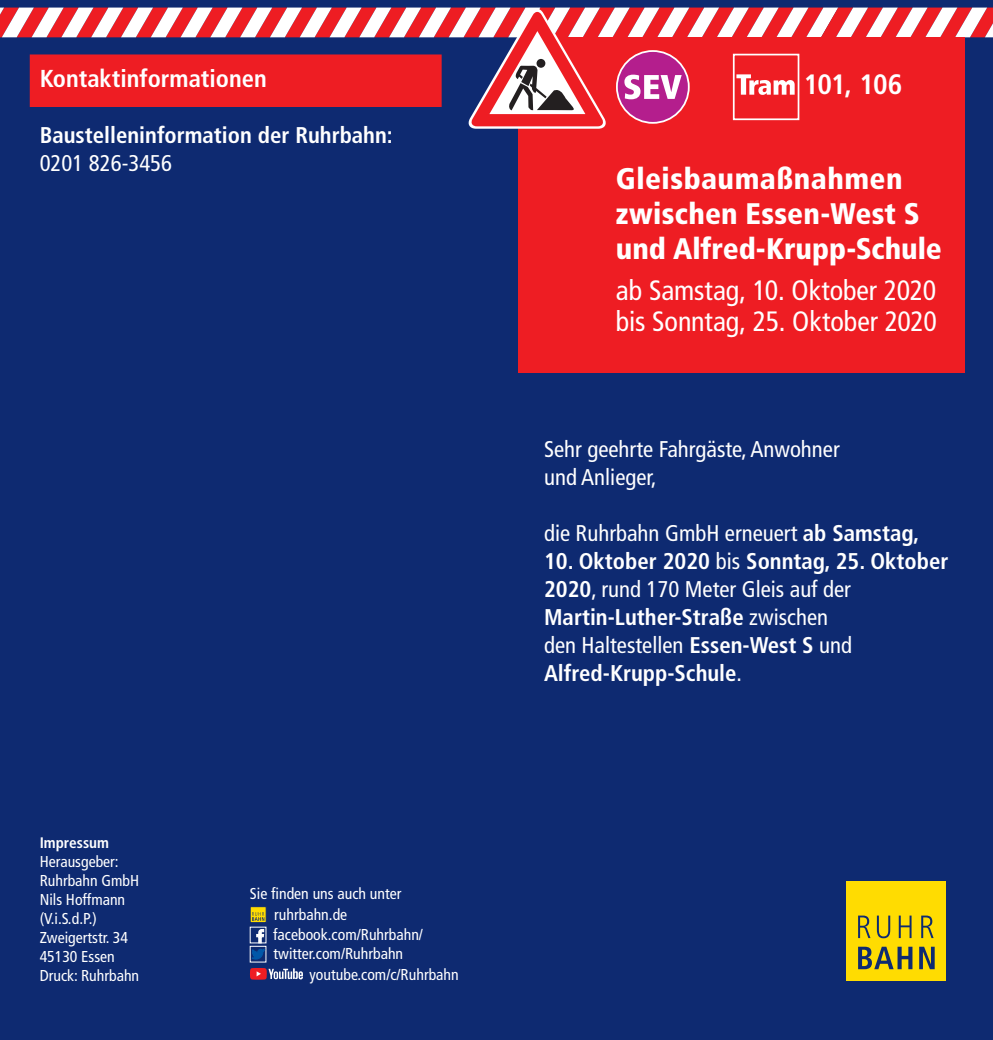
<style>
.page{position:relative;width:993px;height:1040px;background:#fff}
.page>*{position:absolute;margin:0;border:0;box-sizing:border-box;transform-origin:0 0}
.t1{font:900 condensed 29.75px "Frutiger";letter-spacing:.01em;color:#fff}
.t2{font:condensed 28px/31.5px "Frutiger";letter-spacing:-.005em;color:#fff}
.t3{font:700 condensed 28px "Frutiger";letter-spacing:-.03em;color:#fff}
.Fließtext{font:700 condensed 24.5px "Frutiger";color:#fff}
.Fließtext-2{font:700 condensed 22.75px/28px "Frutiger";color:#fff}
.Fließtext-3{font:condensed 22.75px "Frutiger";color:#fff}
.t4{font:condensed 15.75px/18.9px "Frutiger";color:#fff}
.t5{font:700 condensed 15.22px "Frutiger";color:#fff}
.s1{font-weight:700}
.s2{font-weight:400}
</style>
<div class="page">
<div style="left:0;top:0;width:992px;height:1040px;background:#0e2a71"></div>
<div style="left:517px;top:37px;width:447px;height:336px;background:#ee1d23"></div>
<div style="left:846px;top:881px;width:99px;height:99px;background:#ffdc01"></div>
<svg style="left:858px;top:946px;width:54px;height:23px"></svg>
<svg style="left:919px;top:946px;width:15px;height:23px"></svg>
<svg style="left:858px;top:915px;width:12px;height:23px"></svg>
<svg style="left:876px;top:915px;width:13px;height:23px"></svg>
<svg style="left:898px;top:915px;width:13px;height:23px"></svg>
<svg style="left:921px;top:915px;width:12px;height:23px"></svg>
<div style="left:250px;top:906px;width:16px;height:17px;background:#ffdc01;border:1px solid #0e2a71"></div>
<svg style="left:252px;top:912px;width:12px;height:9px"></svg>
<svg style="left:256px;top:929px;width:7px;height:14px"></svg>
<div style="left:250px;top:946px;width:16px;height:16px;border:1px solid #fff"></div>
<svg style="left:252px;top:949px;width:12px;height:10px"></svg>
<svg style="left:250px;top:968px;width:53px;height:11px"></svg>
<svg style="left:0;top:7px;width:992px;height:122px"></svg>
<p class="Fließtext" style="left:40px;top:64px;width:228px">Kontaktinformationen</p>
<p class="Fließtext-2" style="left:40px;top:121px;width:354px">Baustelleninformation der Ruhrbahn:</p>
<p class="Fließtext-3" style="left:40px;top:150px;width:134px">0201 826-3456</p>
<p class="t5" style="left:40px;top:834px;width:71px">Impressum</p>
<p class="t4" style="left:40px;top:852px;width:80px">Herausgeber:</p>
<p class="t4" style="left:40px;top:871px;width:101px">Ruhrbahn GmbH</p>
<p class="t4" style="left:40px;top:890px;width:87px">Nils Hoffmann (V.i.S.d.P.)</p>
<p class="t4" style="left:40px;top:928px;width:90px">Zweigertstr. 34</p>
<p class="t4" style="left:40px;top:947px;width:77px">45130 Essen</p>
<p class="t4" style="left:40px;top:965px;width:101px">Druck: Ruhrbahn</p>
<p class="t4" style="left:250px;top:884px;width:153px">Sie finden uns auch unter</p>
<p class="t4" style="left:274px;top:905px;width:74px">ruhrbahn.de</p>
<p class="t4" style="left:273px;top:925px;width:151px">facebook.com/Ruhrbahn/</p>
<p class="t4" style="left:273px;top:944px;width:131px">twitter.com/Ruhrbahn</p>
<p class="t4" style="left:309px;top:965px;width:151px">youtube.com/c/Ruhrbahn</p>
<p class="t3" style="left:803px;top:68px;width:100px">101, 106</p>
<p class="t1" style="left:615px;top:161px;width:288px">Gleisbaumaßnahmen</p>
<p class="t1" style="left:615px;top:196px;width:305px">zwischen Essen-West S</p>
<p class="t1" style="left:615px;top:231px;width:327px">und Alfred-Krupp-Schule</p>
<p class="t2" style="left:615px;top:274px;width:322px">ab Samstag, 10. Oktober 2020 bis Sonntag, 25. Oktober 2020</p>
<p class="Fließtext-3" style="left:544px;top:435px;width:297px">Sehr geehrte Fahrgäste, Anwohner</p>
<p class="Fließtext-3" style="left:544px;top:463px;width:114px">und Anlieger,</p>
<p class="Fließtext-3" style="left:544px;top:519px;width:376px">die Ruhrbahn GmbH erneuert <span class="s1">ab Samstag,</span></p>
<p class="Fließtext-2" style="left:544px;top:547px;width:406px">10. Oktober 2020 <span class="s2">bis</span> Sonntag, 25. Oktober<br>2020<span class="s2">, rund 170 Meter Gleis auf der</span></p>
<p class="Fließtext-2" style="left:544px;top:603px;width:309px">Martin-Luther-Straße <span class="s2">zwischen den Haltestellen</span> Essen-West S <span class="s2">und<br></span>Alfred-Krupp-Schule<span class="s2">.</span></p>
</div>
